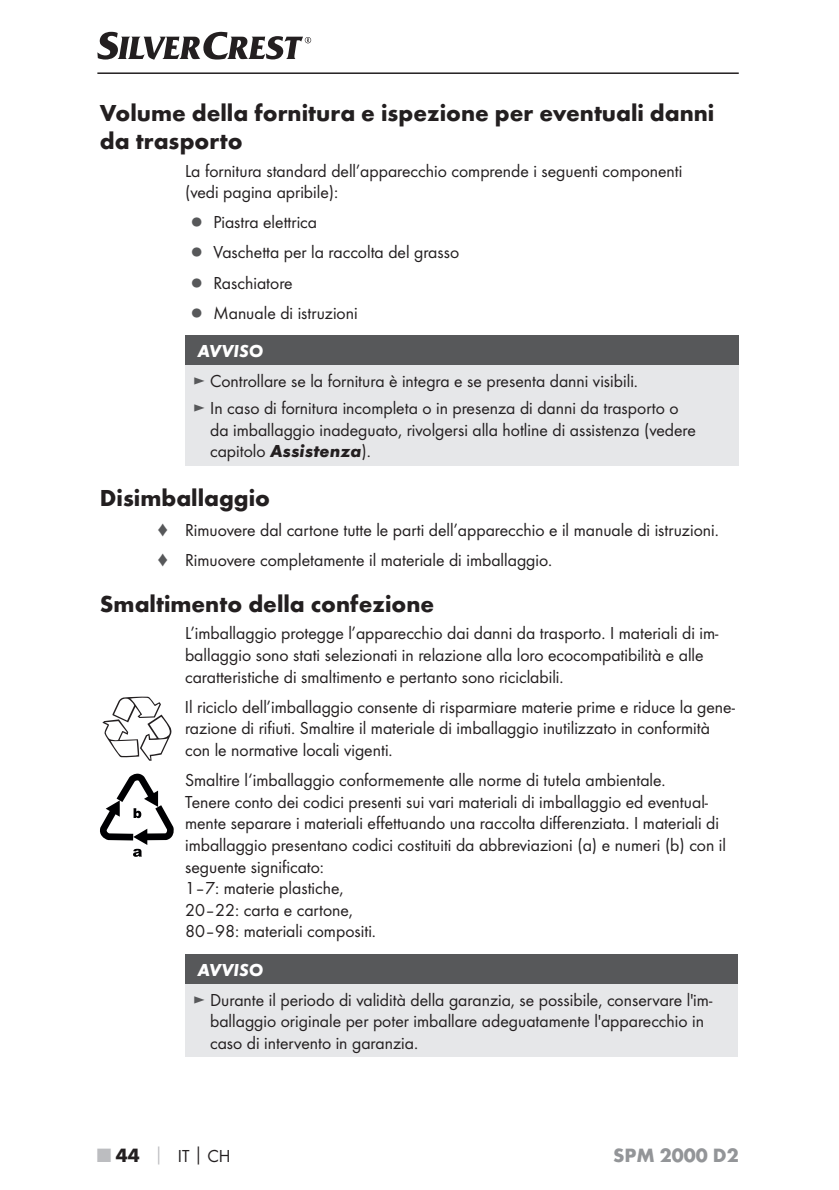
<style>
.page{position:relative;width:839px;height:1190px;background:#fff}
.page>*{position:absolute;margin:0;border:0;box-sizing:border-box;transform-origin:0 0}
.t1{font:700 24px/28.8px "Futura";color:#231f20}
.t2{font:700 20px "Futura";color:#939598}
.t3{font:18px/21.6px "Futura Boo";color:#231f20}
.t4{font:italic 700 18px "Futura";color:#fff}
.s1{color:#57585a}
.s2{font-family:"Futura";font-weight:700;font-style:italic}
.s3{font-family:"Futura";font-weight:700;font-size:20px;color:#bcbdc0}
.s4{font-family:"Futura";font-weight:700;font-size:20px}
.s5{font-family:"Futura";font-weight:700;color:#bcbdc0}
</style>
<div class="page">
<hr style="left:97px;top:72px;width:641px;height:2px;background:#231f20">
<svg style="left:97px;top:32px;width:214px;height:28px"></svg>
<div style="left:185px;top:335px;width:552px;height:30px;background:#57585a"></div>
<div style="left:185px;top:365px;width:552px;height:100px;background:#e6e7e9"></div>
<svg style="left:102px;top:696px;width:69px;height:64px"></svg>
<svg style="left:100px;top:773px;width:74px;height:83px"></svg>
<div style="left:185px;top:954px;width:551px;height:30px;background:#57585a"></div>
<div style="left:185px;top:984px;width:551px;height:72px;background:#e6e7e9"></div>
<h1 class="t1" style="left:100px;top:100px;width:615px">Volume della fornitura e ispezione per eventuali danni da trasporto</h1>
<p class="t3" style="left:185px;top:161px;width:498px">La fornitura standard dell’apparecchio comprende i seguenti componenti (vedi pagina apribile):</p>
<p class="t3" style="left:191px;top:212px;width:128px"><span class="s1">●</span> Piastra elettrica</p>
<p class="t3" style="left:191px;top:243px;width:270px"><span class="s1">●</span> Vaschetta per la raccolta del grasso</p>
<p class="t3" style="left:191px;top:273px;width:103px"><span class="s1">●</span> Raschiatore</p>
<p class="t3" style="left:191px;top:303px;width:168px"><span class="s1">●</span> Manuale di istruzioni</p>
<p class="t4" style="left:197px;top:345px;width:67px">AVVISO</p>
<p class="t3" style="left:193px;top:368px;width:486px;line-height:27.2px"><span class="s1">►</span> Controllare se la fornitura è integra e se presenta danni visibili.<br><span class="s1">►</span> In caso di fornitura incompleta o in presenza di danni da trasporto o</p>
<p class="t3" style="left:210px;top:420px;width:487px">da imballaggio inadeguato, rivolgersi alla hotline di assistenza (vedere capitolo <span class="s2">Assistenza</span>).</p>
<h1 class="t1" style="left:100px;top:486px;width:171px">Disimballaggio</h1>
<p class="t3" style="left:157px;top:516px;width:563px;line-height:30.2px"><span class="s1">♦</span> Rimuovere dal cartone tutte le parti dell’apparecchio e il manuale di istruzioni. <span class="s1">♦</span> Rimuovere completamente il materiale di imballaggio.</p>
<h1 class="t1" style="left:100px;top:592px;width:335px">Smaltimento della confezione</h1>
<p class="t3" style="left:185px;top:623px;width:534px">L’imballaggio protegge l’apparecchio dai danni da trasporto. I materiali di im&shy;ballaggio sono stati selezionati in relazione alla loro ecocompatibilità e alle caratteristiche di smaltimento e pertanto sono riciclabili.</p>
<p class="t3" style="left:185px;top:697px;width:551px">Il riciclo dell’imballaggio consente di risparmiare materie prime e riduce la gene&shy;razione di rifiuti. Smaltire il materiale di imballaggio inutilizzato in conformità con le normative locali vigenti.</p>
<p class="t3" style="left:185px;top:770px;width:542px">Smaltire l‘imballaggio conformemente alle norme di tutela ambientale.<br>Tenere conto dei codici presenti sui vari materiali di imballaggio ed eventual&shy;mente separare i materiali effettuando una raccolta differenziata. I materiali di imballaggio presentano codici costituiti da abbreviazioni (a) e numeri (b) con il seguente significato:<br>1–7: materie plastiche,<br>20–22: carta e cartone,<br>80–98: materiali compositi.</p>
<p class="t4" style="left:197px;top:964px;width:67px">AVVISO</p>
<p class="t3" style="left:210px;top:989px;width:503px;text-indent:-17px"><span class="s1">►</span> Durante il periodo di validità della garanzia, se possibile, conservare l'im&shy;ballaggio originale per poter imballare adeguatamente l'apparecchio in caso di intervento in garanzia.</p>
<p class="t3" style="left:97px;top:1146px;width:135px"><span class="s3">■</span> <span class="s4">44</span> <span class="s5">│</span> IT│CH</p>
<p class="t2" style="left:612px;top:1147px;width:127px">SPM 2000 D2</p>
</div>
